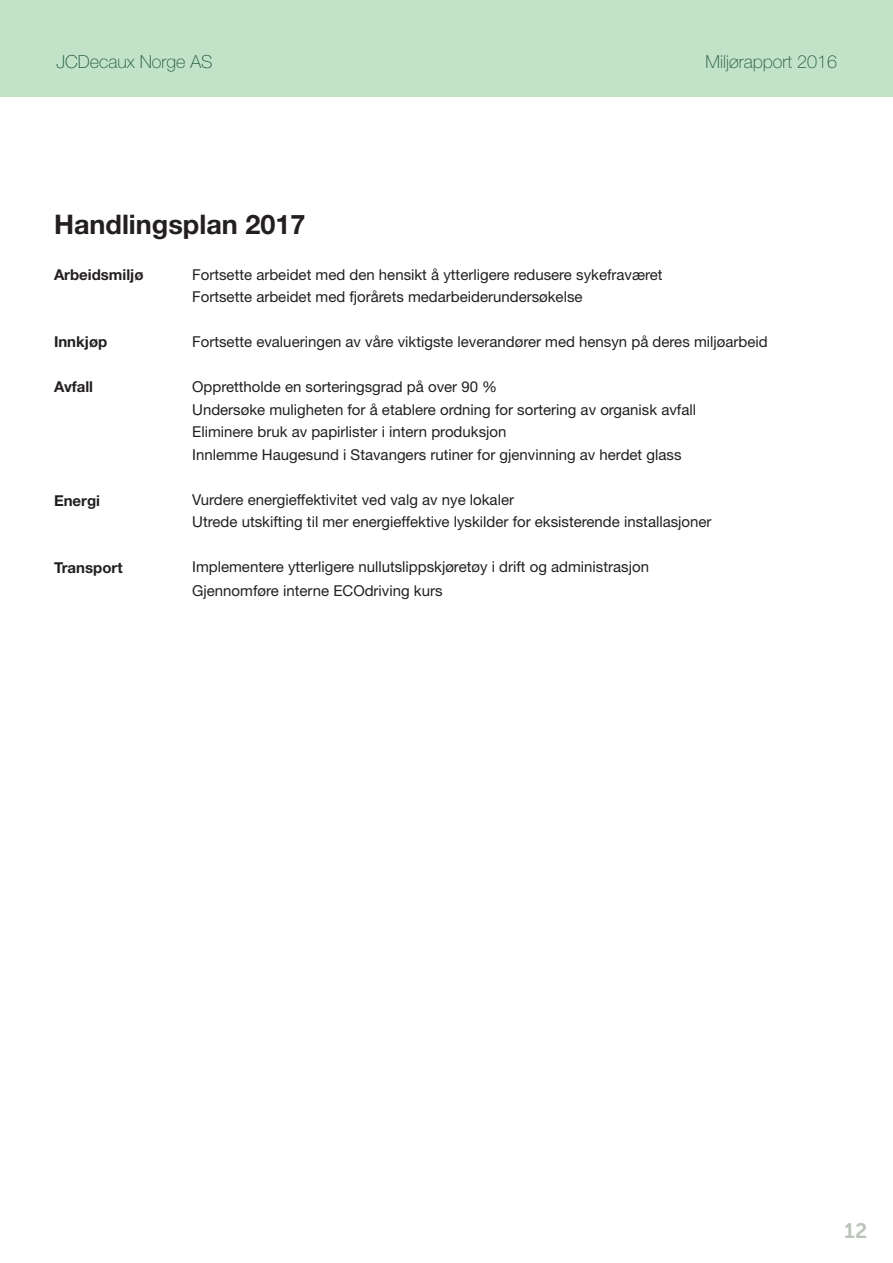
<style>
.page{position:relative;width:893px;height:1263px;background:#fff}
.page>*{position:absolute;margin:0;border:0;box-sizing:border-box;transform-origin:0 0}
.t1{font:700 27px "Helvetica Neue";color:#231f20}
.t2{font:21px "Museo Sans Cyrl 700";color:#bcc3b8}
.t3{font:100 18px "Helvetica Neue";color:#1f5441}
.t4{font:15px "Helvetica Neue";color:#231f20}
.t5{font:700 15px "Helvetica Neue";color:#231f20}
</style>
<div class="page">
<div style="left:0;top:0;width:893px;height:97px;background:#c2e3c7"></div>
<p class="t3" style="left:56px;top:52px;width:158px">JCDecaux Norge AS</p>
<p class="t3" style="left:706px;top:51px;width:133px">Miljørapport 2016</p>
<p class="t1" style="left:54px;top:207px;width:253px">Handlingsplan 2017</p>
<p class="t4" style="left:192px;top:265px;width:472px">Fortsette arbeidet med den hensikt å ytterligere redusere sykefraværet</p>
<p class="t4" style="left:192px;top:288px;width:392px">Fortsette arbeidet med fjorårets medarbeiderundersøkelse</p>
<p class="t4" style="left:192px;top:333px;width:577px">Fortsette evalueringen av våre viktigste leverandører med hensyn på deres miljøarbeid</p>
<p class="t4" style="left:192px;top:378px;width:307px">Opprettholde en sorteringsgrad på over 90 %</p>
<p class="t4" style="left:192px;top:400px;width:505px">Undersøke muligheten for å etablere ordning for sortering av organisk avfall</p>
<p class="t4" style="left:192px;top:423px;width:316px">Eliminere bruk av papirlister i intern produksjon</p>
<p class="t4" style="left:192px;top:445px;width:491px">Innlemme Haugesund i Stavangers rutiner for gjenvinning av herdet glass</p>
<p class="t4" style="left:192px;top:490px;width:323px">Vurdere energieffektivitet ved valg av nye lokaler</p>
<p class="t4" style="left:192px;top:513px;width:521px">Utrede utskifting til mer energieffektive lyskilder for eksisterende installasjoner</p>
<p class="t4" style="left:192px;top:558px;width:458px">Implementere ytterligere nullutslippskjøretøy i drift og administrasjon</p>
<p class="t4" style="left:192px;top:582px;width:252px">Gjennomføre interne ECOdriving kurs</p>
<p class="t5" style="left:54px;top:265px;width:91px">Arbeidsmiljø</p>
<p class="t5" style="left:54px;top:333px;width:55px">Innkjøp</p>
<p class="t5" style="left:54px;top:378px;width:41px">Avfall</p>
<p class="t5" style="left:54px;top:492px;width:48px">Energi</p>
<p class="t5" style="left:54px;top:558px;width:70px">Transport</p>
<p class="t2" style="left:844px;top:1219px;width:25px">12</p>
</div>
